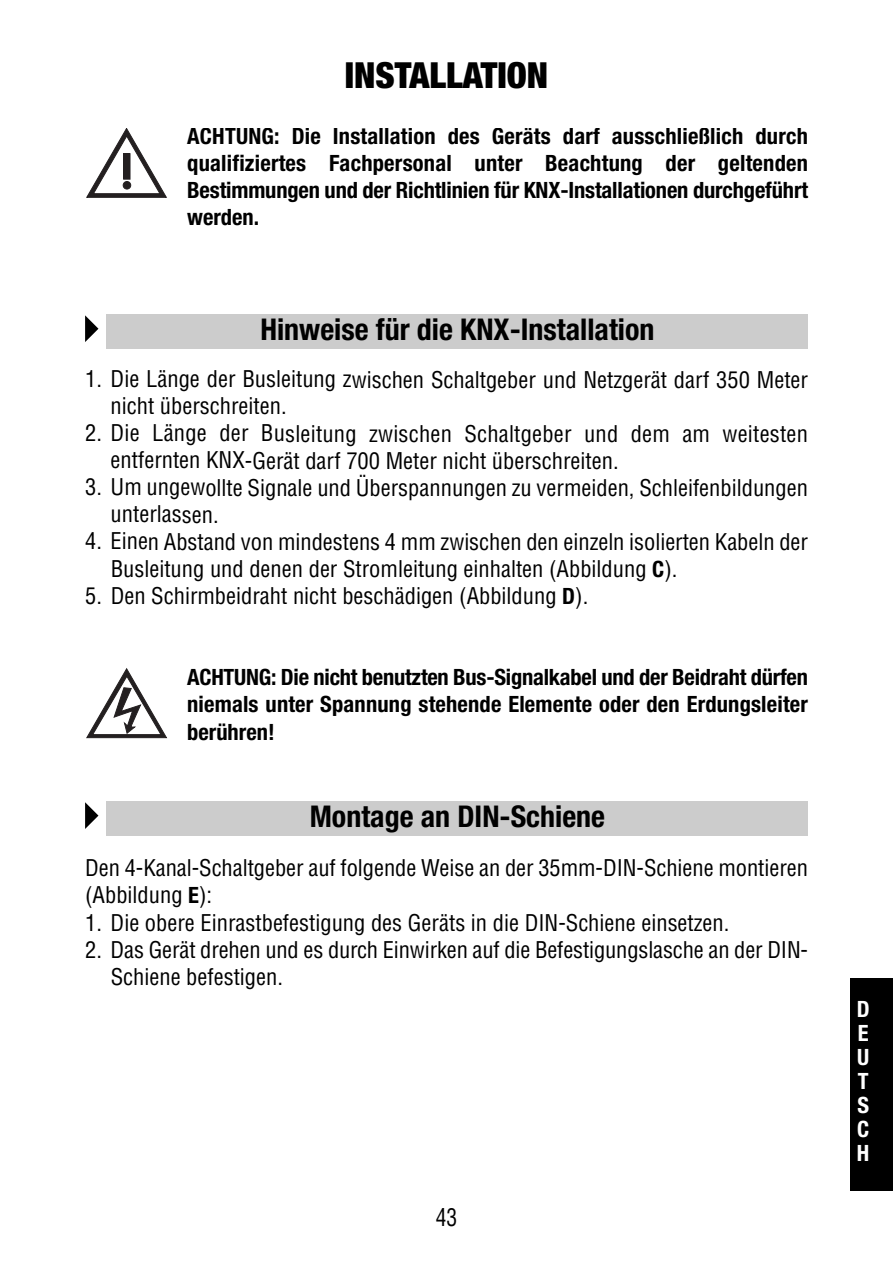
<style>
.page{position:relative;width:893px;height:1263px;background:#fff}
.page>*{position:absolute;margin:0;border:0;box-sizing:border-box;transform-origin:0 0}
.t1{font:900 condensed 36px "Helvetica Neue";color:#000}
.t2{font:700 condensed 30px "Helvetica Neue LT Pro";color:#000}
.t3{font:condensed 24px "Helvetica";color:#000;scale:.9 1}
.t4{font:condensed 22.5px/27px "Helvetica";color:#000}
.t5{font:700 condensed 22.5px/27px "Helvetica Neue LT Pro";color:#000;text-align:justify}
.t6{font:700 condensed 22.5px/24px "Helvetica Neue LT Pro";color:#fff;text-align:justify}
.s1{font-family:"Helvetica Neue LT Pro";font-weight:700}
</style>
<div class="page">
<div style="left:850px;top:978px;width:43px;height:213px;background:#000"></div>
<svg style="left:86px;top:668px;width:81px;height:70px"></svg>
<div style="left:107px;top:315px;width:701px;height:34px;background:#ccc"></div>
<svg style="left:85px;top:315px;width:13px;height:27px"></svg>
<div style="left:107px;top:802px;width:701px;height:34px;background:#ccc"></div>
<svg style="left:85px;top:802px;width:13px;height:27px"></svg>
<svg style="left:86px;top:128px;width:81px;height:70px"></svg>
<div style="left:124px;top:154px;width:6px;height:25px;background:#231f20"></div>
<div style="left:123px;top:153px;width:7px;height:26px;border:1px solid #231f20"></div>
<div style="left:123px;top:181px;width:8px;height:8px;background:#231f20;border-radius:50%"></div>
<div style="left:123px;top:181px;width:8px;height:8px;border:1px solid #231f20;border-radius:50%"></div>
<h1 class="t1" style="left:345px;top:62px;width:205px">INSTALLATION</h1>
<p class="t5" style="left:187px;top:124px;width:622px">ACHTUNG: Die Installation des Geräts darf ausschließlich durch qualifiziertes Fachpersonal unter Beachtung der geltenden Bestimmungen und der Richtlinien für KNX-Installationen durchgeführt werden.</p>
<h2 class="t2" style="left:260px;top:319px;width:396px">Hinweise für die KNX-Installation</h2>
<p class="t4" style="left:111px;top:366px;width:699px;text-indent:-26px">1. Die Länge der Busleitung zwischen Schaltgeber und Netzgerät darf 350 Meter nicht überschreiten.</p>
<p class="t4" style="left:111px;top:420px;width:699px;text-indent:-26px">2. Die Länge der Busleitung zwischen Schaltgeber und dem am weitesten entfernten KNX-Gerät darf 700 Meter nicht überschreiten.</p>
<p class="t4" style="left:111px;top:474px;width:699px;text-indent:-26px">3. Um ungewollte Signale und Überspannungen zu vermeiden, Schleifenbildungen unterlassen.</p>
<p class="t4" style="left:111px;top:528px;width:699px;text-indent:-26px">4. Einen Abstand von mindestens 4 mm zwischen den einzeln isolierten Kabeln der<br>Busleitung und denen der Stromleitung einhalten (Abbildung <span class="s1">C</span>).</p>
<p class="t4" style="left:85px;top:583px;width:505px">5. Den Schirmbeidraht nicht beschädigen (Abbildung <span class="s1">D</span>).</p>
<p class="t5" style="left:187px;top:666px;width:622px">ACHTUNG: Die nicht benutzten Bus-Signalkabel und der Beidraht dürfen niemals unter Spannung stehende Elemente oder den Erdungsleiter berühren!</p>
<h2 class="t2" style="left:310px;top:806px;width:297px">Montage an DIN-Schiene</h2>
<p class="t4" style="left:85px;top:855px;width:724px">Den 4-Kanal-Schaltgeber auf folgende Weise an der 35mm-DIN-Schiene montieren (Abbildung <span class="s1">E</span>):</p>
<p class="t4" style="left:85px;top:909px;width:646px">1. Die obere Einrastbefestigung des Geräts in die DIN-Schiene einsetzen.</p>
<p class="t4" style="left:111px;top:936px;width:699px;text-indent:-26px">2. Das Gerät drehen und es durch Einwirken auf die Befestigungslasche an der DIN-<br>Schiene befestigen.</p>
<p class="t3" style="left:436px;top:1203px;width:25px">43</p>
<p class="t6" style="left:857px;top:999px;width:14px">D E U T S C H</p>
</div>
